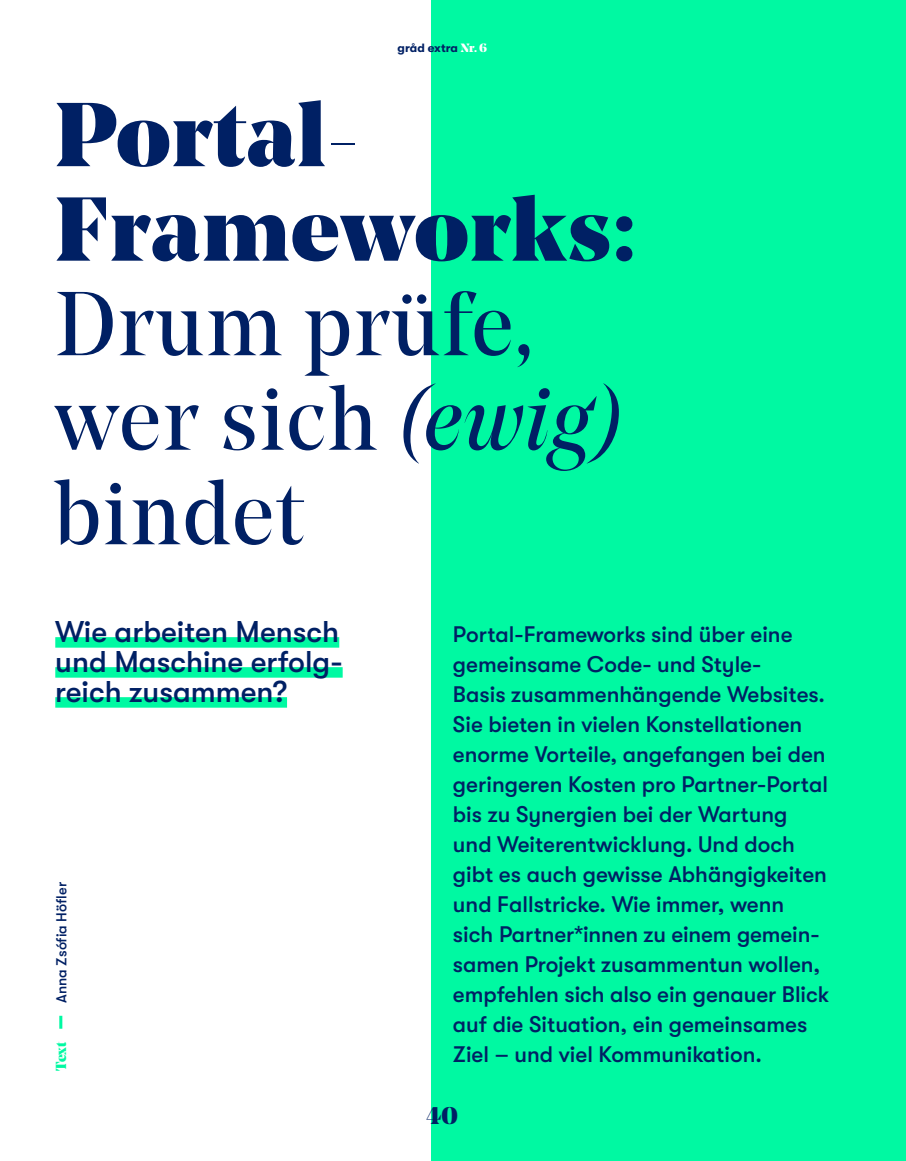
<style>
.page{position:relative;width:906px;height:1161px;background:#fff}
.page>*{position:absolute;margin:0;border:0;box-sizing:border-box;transform-origin:0 0}
.t1{font:90px/94.5px "Noe Display";letter-spacing:.02em;color:#002064}
.t2{font:900 90px/94.5px "Noe Display";letter-spacing:.02em;color:#002064}
.t3{font:500 30px/30px "GT Walsheim";color:#002064;text-align:justify}
.t4{font:900 24px "Noe Display";color:#002064}
.t5{font:500 22.5px/30px "GT Walsheim";color:#002064}
.t6{font:500 14.4px "GT Walsheim";color:#002064}
.t7{font:900 14.4px "Noe Display";color:#00f9a2}
.t8{font:700 12px "GT Walsheim";color:#002064}
.s1{font-family:"Noe Display";font-weight:900;color:#fff}
.s2{font-style:italic}
</style>
<div class="page">
<div style="left:432px;top:0;width:474px;height:1161px;background:#00f9a2"></div>
<svg style="left:59px;top:1016px;width:3px;height:13px"></svg>
<div style="left:55px;top:637px;width:284px;height:11px;background:#00f9a2"></div>
<div style="left:55px;top:667px;width:288px;height:11px;background:#00f9a2"></div>
<div style="left:55px;top:697px;width:232px;height:11px;background:#00f9a2"></div>
<p class="t8" style="left:397px;top:42px;width:91px">gråd extra <span class="s1">Nr. 6</span></p>
<h1 class="t2" style="left:55px;top:86px;width:582px">Portal-<br>Frameworks:</h1>
<h1 class="t1" style="left:55px;top:276px;width:568px">Drum prüfe, wer sich <span class="s2">(ewig) </span>bindet</h1>
<h2 class="t3" style="left:55px;top:617px;width:289px">Wie arbeiten Mensch und Maschine erfolg&shy;reich zusammen?</h2>
<p class="t5" style="left:453px;top:619px;width:378px">Portal-Frameworks sind über eine gemeinsame Code- und Style-<br>Basis zusammenhängende Websites.<br>Sie bieten in vielen Konstellationen enorme Vorteile, angefangen bei den geringeren Kosten pro Partner-Portal bis zu Synergien bei der Wartung und Weiterentwicklung. Und doch gibt es auch gewisse Abhängigkeiten und Fallstricke. Wie immer, wenn sich Partner*innen zu einem gemein&shy;samen Projekt zusammentun wollen, empfehlen sich also ein genauer Blick auf die Situation, ein gemeinsames Ziel – und viel Kommunikation.</p>
<p class="t6" style="left:53px;top:1003px;width:122px;rotate:-90deg">Anna Zsófia Höfler</p>
<p class="t7" style="left:52px;top:1071px;width:31px;rotate:-90deg">Text</p>
<p class="t4" style="left:426px;top:1099px;width:34px">40</p>
</div>
